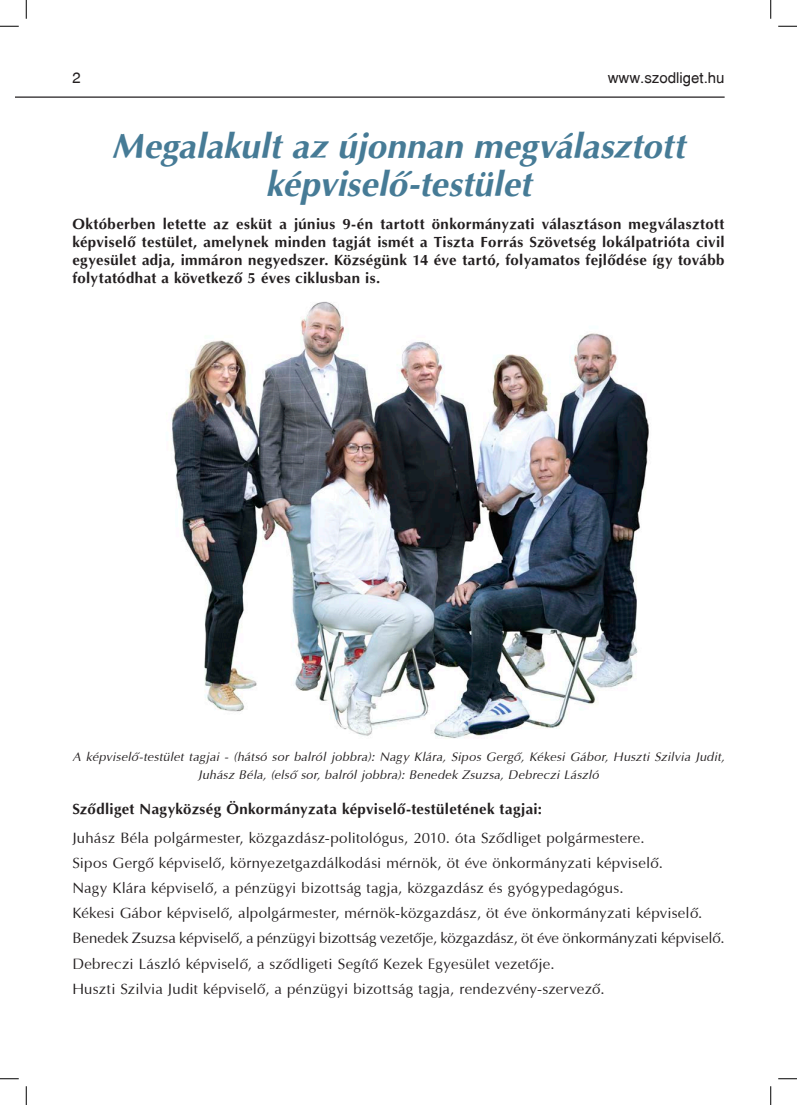
<style>
.page{position:relative;width:797px;height:1105px;background:#fff}
.page>*{position:absolute;margin:0;border:0;box-sizing:border-box;transform-origin:0 0}
.t1{font:italic 700 35px/37.5px "H Ottawa";color:#467b96;text-align:center}
.t2{font:15px/25.1px "H Ottawa";letter-spacing:.01em;color:#231f20}
.t3{font:700 15px/18px "H Ottawa";letter-spacing:.025em;color:#231f20;text-align:justify}
.t4{font:15px "H Switzerland";color:#231f20}
.t5{font:italic 12.5px/18px "H Ottawa";letter-spacing:.02em;color:#231f20;text-align:center}
</style>
<div class="page">
<hr style="left:16px;top:96px;width:708px;height:2px;background:#231f20">
<img style="left:172px;top:301px;width:477px;height:438px">
<svg style="left:0;top:25px;width:19px;height:2px"></svg>
<svg style="left:778px;top:25px;width:19px;height:2px"></svg>
<svg style="left:0;top:1078px;width:19px;height:1px"></svg>
<svg style="left:778px;top:1078px;width:19px;height:1px"></svg>
<svg style="left:25px;top:0;width:2px;height:19px"></svg>
<svg style="left:25px;top:1086px;width:2px;height:19px"></svg>
<svg style="left:770px;top:0;width:1px;height:19px"></svg>
<svg style="left:770px;top:1086px;width:1px;height:19px"></svg>
<p class="t4" style="left:72px;top:69px;width:10px">2</p>
<p class="t4" style="left:607px;top:69px;width:118px">www.szodliget.hu</p>
<h1 class="t1" style="left:112px;top:127px;width:574px">Megalakult az újonnan megválasztott képviselő-testület</h1>
<p class="t3" style="left:72px;top:214px;width:653px">Októberben letette az esküt a június 9-én tartott önkormányzati választáson megválasztott képviselő testület, amelynek minden tagját ismét a Tiszta Forrás Szövetség lokálpatrióta civil egyesület adja, immáron negyedszer. Községünk 14 éve tartó, folyamatos fejlődése így tovább folytatódhat a következő 5 éves ciklusban is.</p>
<p class="t5" style="left:72px;top:748px;width:653px">A képviselő-testület tagjai - (hátsó sor balról jobbra): Nagy Klára, Sipos Gergő, Kékesi Gábor, Huszti Szilvia Judit,<br>Juhász Béla, (első sor, balról jobbra): Benedek Zsuzsa, Debreczi László</p>
<p class="t3" style="left:72px;top:800px;width:471px">Sződliget Nagyközség Önkormányzata képviselő-testületének tagjai:</p>
<p class="t2" style="left:72px;top:825px;width:654px">Juhász Béla polgármester, közgazdász-politológus, 2010. óta Sződliget polgármestere.<br>Sipos Gergő képviselő, környezetgazdálkodási mérnök, öt éve önkormányzati képviselő.<br>Nagy Klára képviselő, a pénzügyi bizottság tagja, közgazdász és gyógypedagógus.<br>Kékesi Gábor képviselő, alpolgármester, mérnök-közgazdász, öt éve önkormányzati képviselő.<br>Benedek Zsuzsa képviselő, a pénzügyi bizottság vezetője, közgazdász, öt éve önkormányzati képviselő.<br>Debreczi László képviselő, a sződligeti Segítő Kezek Egyesület vezetője.<br>Huszti Szilvia Judit képviselő, a pénzügyi bizottság tagja, rendezvény-szervező.</p>
</div>
